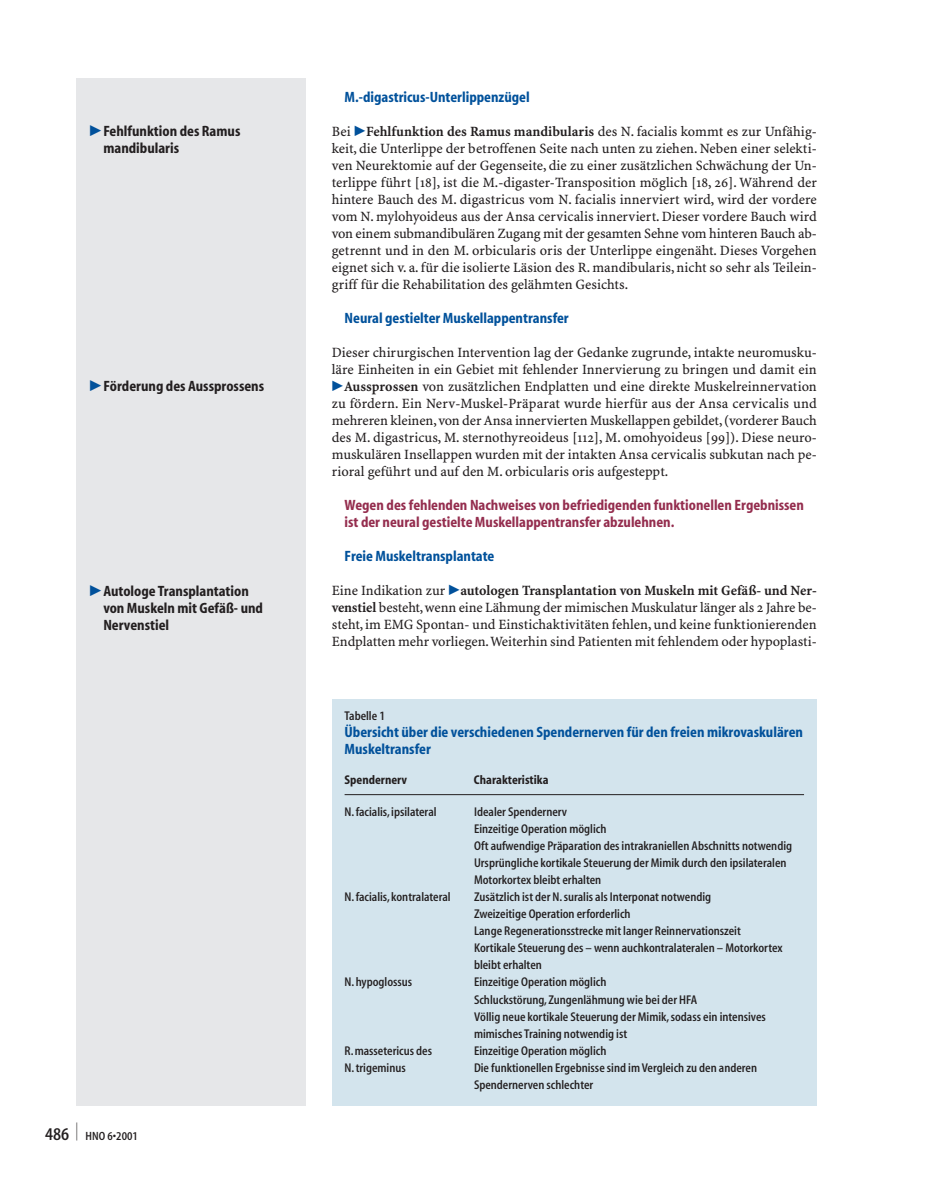
<style>
.page{position:relative;width:935px;height:1178px;background:#fff}
.page>*{position:absolute;margin:0;border:0;box-sizing:border-box;transform-origin:0 0}
.t1{font:600 condensed 18px "S Myriad";color:#231f20;scale:.38 1}
.t2{font:700 condensed 15px/17px "S Myriad";color:#01519b}
.t3{font:700 condensed 15px/17px "S Myriad";color:#942d4e}
.t4{font:700 condensed 15px/17px "S Myriad";color:#231f20}
.t5{font:14.25px/17px "S Minion Plus";color:#231f20;text-align:justify}
.t6{font:600 condensed 12.75px/17px "S Myriad";color:#231f20}
.t7{font:700 condensed 12.75px "S Myriad";color:#231f20}
.t8{font:600 condensed 12px "S Myriad";color:#231f20}
.s1{font-family:"Mathematical Pi Six";font-weight:400;font-stretch:normal;color:#01519b}
.s2{font-size:18px}
.s3{font-family:"Mathematical Pi Six";color:#01519b}
.s4{font-weight:700}
</style>
<div class="page">
<div style="left:77px;top:79px;width:229px;height:1027px;background:#e6e7e9"></div>
<div style="left:332px;top:699px;width:484px;height:407px;background:#d3e4ed"></div>
<hr style="left:344px;top:794px;width:460px;height:1px;background:#231f20">
<p class="t4" style="left:103px;top:124px;width:138px;text-indent:-14px"><span class="s1">-</span>Fehlfunktion des Ramus mandibularis</p>
<p class="t4" style="left:89px;top:379px;width:176px"><span class="s1">-</span>Förderung des Aussprossens</p>
<p class="t4" style="left:103px;top:583px;width:161px;text-indent:-14px"><span class="s1">-</span>Autologe Transplantation von Muskeln mit Gefäß- und<br>Nervenstiel</p>
<p class="t1" style="left:76px;top:1123px;width:5px">|</p>
<p class="t8" style="left:45px;top:1131px;width:94px"><span class="s2">486</span> HNO 6•2001</p>
<p class="t2" style="left:344px;top:90px;width:187px">M.-digastricus-Unterlippenzügel</p>
<p class="t5" style="left:332px;top:124px;width:486px">Bei <span class="s3">-</span><span class="s4">Fehlfunktion des Ramus mandibularis</span> des N. facialis kommt es zur Unfähig&shy;keit, die Unterlippe der betroffenen Seite nach unten zu ziehen. Neben einer selekti&shy;ven Neurektomie auf der Gegenseite, die zu einer zusätzlichen Schwächung der Un&shy;terlippe führt [18], ist die M.-digaster-Transposition möglich [18, 26]. Während der hintere Bauch des M. digastricus vom N. facialis innerviert wird, wird der vordere vom N. mylohyoideus aus der Ansa cervicalis innerviert. Dieser vordere Bauch wird von einem submandibulären Zugang mit der gesamten Sehne vom hinteren Bauch ab&shy;getrennt und in den M. orbicularis oris der Unterlippe eingenäht. Dieses Vorgehen eignet sich v. a. für die isolierte Läsion des R. mandibularis, nicht so sehr als Teilein&shy;griff für die Rehabilitation des gelähmten Gesichts.</p>
<p class="t2" style="left:344px;top:311px;width:226px">Neural gestielter Muskellappentransfer</p>
<p class="t5" style="left:332px;top:345px;width:486px">Dieser chirurgischen Intervention lag der Gedanke zugrunde, intakte neuromusku&shy;läre Einheiten in ein Gebiet mit fehlender Innervierung zu bringen und damit ein <span class="s3">-</span><span class="s4">Aussprossen</span> von zusätzlichen Endplatten und eine direkte Muskelreinnervation zu fördern. Ein Nerv-Muskel-Präparat wurde hierfür aus der Ansa cervicalis und mehreren kleinen,von der Ansa innervierten Muskellappen gebildet,(vorderer Bauch des M. digastricus, M. sternothyreoideus [112], M. omohyoideus [99]). Diese neuro&shy;muskulären Insellappen wurden mit der intakten Ansa cervicalis subkutan nach pe&shy;rioral geführt und auf den M. orbicularis oris aufgesteppt.</p>
<p class="t3" style="left:344px;top:498px;width:461px">Wegen des fehlenden Nachweises von befriedigenden funktionellen Ergebnissen ist der neural gestielte Muskellappentransfer abzulehnen.</p>
<p class="t2" style="left:344px;top:549px;width:151px">Freie Muskeltransplantate</p>
<p class="t5" style="left:332px;top:583px;width:486px">Eine Indikation zur <span class="s3">-</span><span class="s4">autologen Transplantation von Muskeln mit Gefäß- und Ner&shy;venstiel</span> besteht,wenn eine Lähmung der mimischen Muskulatur länger als 2 Jahre be&shy;steht, im EMG Spontan- und Einstichaktivitäten fehlen, und keine funktionierenden Endplatten mehr vorliegen.Weiterhin sind Patienten mit fehlendem oder hypoplasti-</p>
<p class="t6" style="left:344px;top:708px;width:42px">Tabelle 1</p>
<p class="t2" style="left:344px;top:725px;width:460px">Übersicht über die verschiedenen Spendernerven für den freien mikrovaskulären<br>Muskeltransfer</p>
<p class="t7" style="left:344px;top:775px;width:64px">Spendernerv</p>
<p class="t7" style="left:474px;top:775px;width:76px">Charakteristika</p>
<p class="t6" style="left:344px;top:804px;width:93px">N.facialis, ipsilateral</p>
<p class="t6" style="left:474px;top:804px;width:319px">Idealer Spendernerv<br>Einzeitige Operation möglich<br>Oft aufwendige Präparation des intrakraniellen Abschnitts notwendig Ursprüngliche kortikale Steuerung der Mimik durch den ipsilateralen Motorkortex bleibt erhalten</p>
<p class="t6" style="left:344px;top:890px;width:108px">N.facialis, kontralateral</p>
<p class="t6" style="left:474px;top:890px;width:310px">Zusätzlich ist der N.suralis als Interponat notwendig<br>Zweizeitige Operation erforderlich<br>Lange Regenerationsstrecke mit langer Reinnervationszeit Kortikale Steuerung des – wenn auchkontralateralen – Motorkortex bleibt erhalten</p>
<p class="t6" style="left:344px;top:975px;width:69px">N.hypoglossus</p>
<p class="t6" style="left:474px;top:975px;width:293px">Einzeitige Operation möglich<br>Schluckstörung, Zungenlähmung wie bei der HFA<br>Völlig neue kortikale Steuerung der Mimik, sodass ein intensives mimisches Training notwendig ist</p>
<p class="t6" style="left:344px;top:1043px;width:89px">R.massetericus des</p>
<p class="t6" style="left:474px;top:1043px;width:134px">Einzeitige Operation möglich</p>
<p class="t6" style="left:344px;top:1060px;width:63px">N.trigeminus</p>
<p class="t6" style="left:474px;top:1060px;width:284px">Die funktionellen Ergebnisse sind im Vergleich zu den anderen<br>Spendernerven schlechter</p>
</div>
